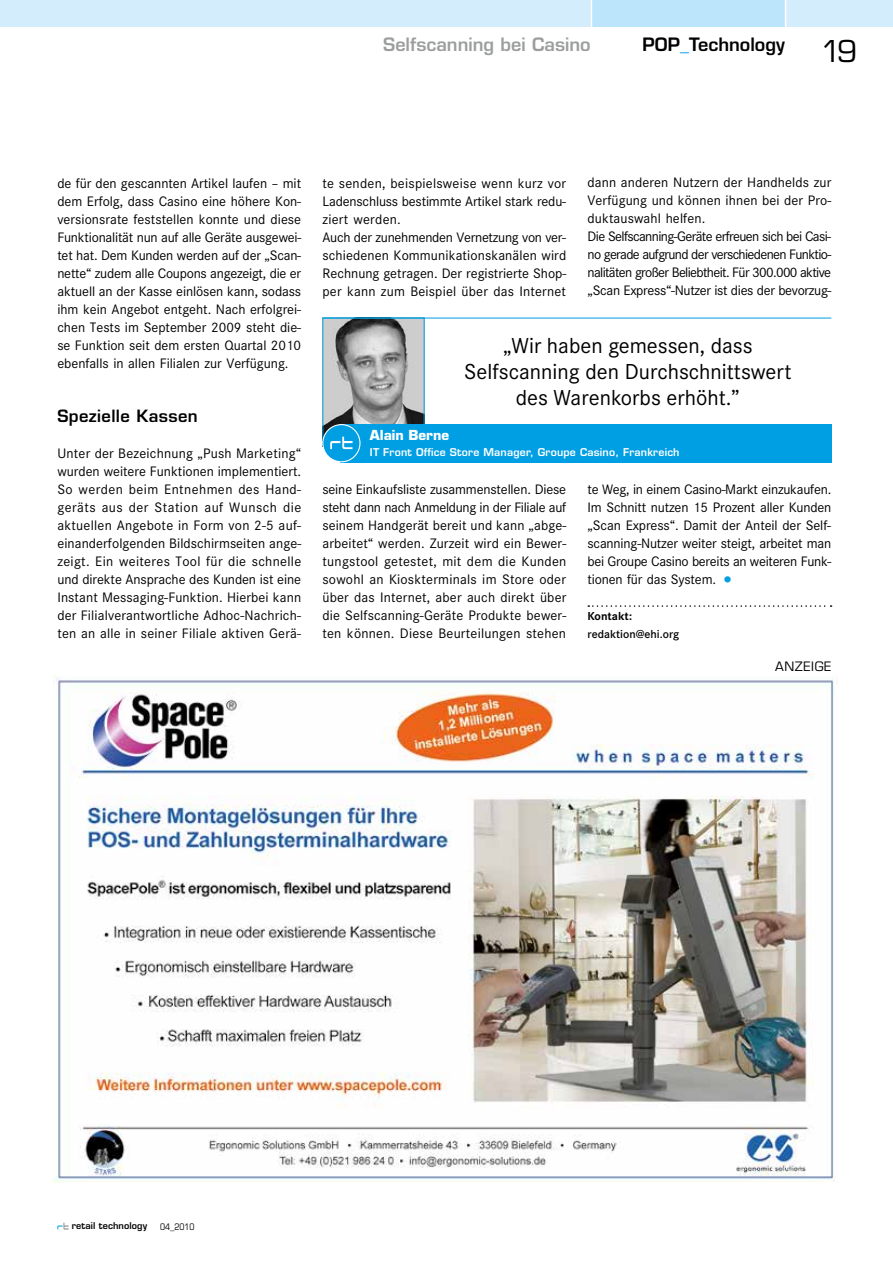
<style>
.page{position:relative;width:893px;height:1263px;background:#fff}
.page>*{position:absolute;margin:0;border:0;box-sizing:border-box;transform-origin:0 0}
.t1{font:33px "Eurostile T";color:#000}
.t2{font:22.5px/26.2px "Corporate S";color:#000;text-align:center}
.t3{font:600 18px "Eurostile";color:#9c9d9d}
.t4{font:600 18px "Eurostile";color:#000}
.t5{font:600 16.5px "Eurostile";letter-spacing:.025em;color:#000}
.t6{font:14.25px/18px "Corporate S";color:#000;text-align:justify}
.t7{font:14.25px/18px "Corporate S";letter-spacing:-.045em;color:#000}
.t8{font:14.25px "Eurostile T";letter-spacing:.04em;color:#000}
.t9{font:700 13.5px "Eurostile";color:#fff}
.t10{font:600 12px "Corporate S";color:#000}
.t11{font:700 12px "Corporate S";color:#000}
.t12{font:600 10.5px "Eurostile";letter-spacing:.02em;color:#fff}
.t13{font:600 9px "Eurostile";letter-spacing:.01em;color:#000}
.t14{font:condensed 9px "Eurostile";color:#000}
.s1{color:#009ee3}
.s2{font-size:22.5px;color:#009ee3}
</style>
<div class="page">
<div style="left:0;top:0;width:893px;height:27px;background:#d4edfc"></div>
<svg style="left:57px;top:1222px;width:12px;height:7px"></svg>
<div style="left:591px;top:0;width:195px;height:27px;background:#bce4fa"></div>
<svg style="left:588px;top:605px;width:244px;height:2px"></svg>
<img style="left:324px;top:320px;width:98px;height:115px">
<div style="left:340px;top:424px;width:491px;height:38px;background:#009ee3"></div>
<div style="left:323px;top:425px;width:37px;height:37px;background:#009ee3;border-radius:50%"></div>
<div style="left:322px;top:424px;width:38px;height:38px;border:1px solid #fff;border-radius:50%"></div>
<svg style="left:330px;top:437px;width:23px;height:12px"></svg>
<hr style="left:322px;top:318px;width:509px;height:1px;background:#009ee3">
<img style="left:54px;top:675px;width:782px;height:507px">
<p class="t3" style="left:383px;top:33px;width:209px">Selfscanning bei Casino</p>
<p class="t4" style="left:643px;top:33px;width:144px">POP<span class="s1">_</span>Technology</p>
<h1 class="t1" style="left:821px;top:33px;width:38px">19</h1>
<p class="t6" style="left:57px;top:174px;width:245px">de für den gescannten Artikel laufen – mit dem Erfolg, dass Casino eine höhere Kon&shy;versionsrate feststellen konnte und diese Funktionalität nun auf alle Geräte ausgewei&shy;tet hat. Dem Kunden werden auf der „Scan&shy;nette“ zudem alle Coupons angezeigt, die er aktuell an der Kasse einlösen kann, sodass ihm kein Angebot entgeht. Nach erfolgrei&shy;chen Tests im September 2009 steht die&shy;se Funktion seit dem ersten Quartal 2010 ebenfalls in allen Filialen zur Verfügung.</p>
<p class="t5" style="left:57px;top:405px;width:142px">Spezielle Kassen</p>
<p class="t6" style="left:57px;top:444px;width:245px">Unter der Bezeichnung „Push Marketing“ wurden weitere Funktionen implementiert.<br>So werden beim Entnehmen des Hand&shy;geräts aus der Station auf Wunsch die aktuellen Angebote in Form von 2-5 auf&shy;einanderfolgenden Bildschirmseiten ange&shy;zeigt. Ein weiteres Tool für die schnelle und direkte Ansprache des Kunden ist eine Instant Messaging-Funktion. Hierbei kann der Filialverantwortliche Adhoc-Nachrich&shy;ten an alle in seiner Filiale aktiven Gerä-</p>
<p class="t6" style="left:322px;top:174px;width:245px;text-align:left">te senden, beispielsweise wenn kurz vor Ladenschluss bestimmte Artikel stark redu&shy;ziert werden.<br>Auch der zunehmenden Vernetzung von ver&shy;schiedenen Kommunikationskanälen wird Rechnung getragen. Der registrierte Shop&shy;per kann zum Beispiel über das Internet</p>
<p class="t7" style="left:587px;top:174px;width:245px">dann anderen Nutzern der Handhelds zur Verfügung und können ihnen bei der Pro&shy;duktauswahl helfen.<br>Die Selfscanning-Geräte erfreuen sich bei Casi&shy;no gerade aufgrund der verschiedenen Funktio&shy;nalitäten großer Beliebtheit. Für 300.000 aktive „Scan Express“-Nutzer ist dies der bevorzug-</p>
<h2 class="t2" style="left:464px;top:332px;width:329px">„Wir haben gemessen, dass<br>Selfscanning den Durchschnittswert des Warenkorbs erhöht.”</h2>
<p class="t9" style="left:370px;top:427px;width:81px">Alain Berne</p>
<p class="t12" style="left:370px;top:446px;width:311px">IT Front Office Store Manager, Groupe Casino, Frankreich</p>
<p class="t6" style="left:322px;top:480px;width:245px">seine Einkaufsliste zusammenstellen. Diese steht dann nach Anmeldung in der Filiale auf seinem Handgerät bereit und kann „abge&shy;arbeitet“ werden. Zurzeit wird ein Bewer&shy;tungstool getestet, mit dem die Kunden sowohl an Kioskterminals im Store oder über das Internet, aber auch direkt über die Selfscanning-Geräte Produkte bewer&shy;ten können. Diese Beurteilungen stehen</p>
<p class="t6" style="left:587px;top:480px;width:245px">te Weg, in einem Casino-Markt einzukaufen.<br>Im Schnitt nutzen 15 Prozent aller Kunden „Scan Express“. Damit der Anteil der Self&shy;scanning-Nutzer weiter steigt, arbeitet man bei Groupe Casino bereits an weiteren Funk&shy;tionen für das System. <span class="s2">•</span></p>
<p class="t11" style="left:587px;top:609px;width:46px">Kontakt:</p>
<p class="t10" style="left:587px;top:627px;width:93px">redaktion@ehi.org</p>
<p class="t8" style="left:775px;top:658px;width:58px">ANZEIGE</p>
<p class="t13" style="left:72px;top:1220px;width:77px">retail technology</p>
<p class="t14" style="left:160px;top:1221px;width:36px">04_2010</p>
</div>
